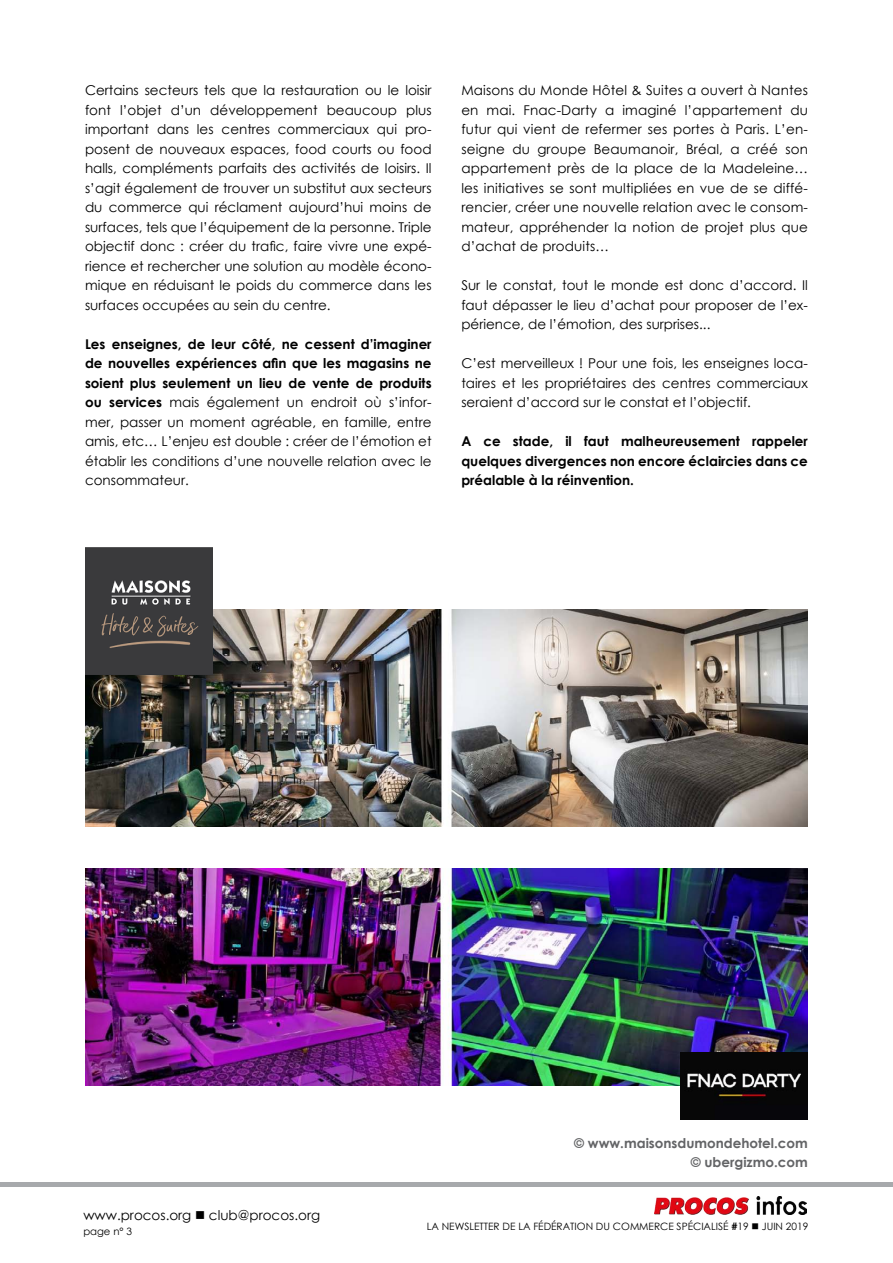
<style>
.page{position:relative;width:893px;height:1263px;background:#fff}
.page>*{position:absolute;margin:0;border:0;box-sizing:border-box;transform-origin:0 0}
.t1{font:13.5px/19.5px "Century Gothic";color:#000;text-align:justify}
.t2{font:700 13.5px/19.5px "Century Gothic";color:#000;text-align:justify}
.t3{font:700 13.5px/19.5px "Century Gothic";color:#636466;text-align:right}
.t4{font:10.2px "Century Gothic";color:#000}
.s1{font-weight:700}
</style>
<div class="page">
<hr style="left:0;top:1182px;width:893px;height:4px;background:#a7a9ac">
<img style="left:655px;top:1196px;width:152px;height:18px">
<img style="left:85px;top:609px;width:723px;height:217px">
<img style="left:85px;top:548px;width:127px;height:127px">
<img style="left:85px;top:869px;width:723px;height:216px">
<img style="left:680px;top:1052px;width:128px;height:67px">
<p class="t1" style="left:85px;top:80px;width:348px">Certains secteurs tels que la restauration ou le loisir font l’objet d’un développement beaucoup plus important dans les centres commerciaux qui pro&shy;posent de nouveaux espaces, food courts ou food halls, compléments parfaits des activités de loisirs. Il s’agit également de trouver un substitut aux secteurs du commerce qui réclament aujourd’hui moins de surfaces, tels que l’équipement de la personne. Triple objectif donc : créer du trafic, faire vivre une expé&shy;rience et rechercher une solution au modèle écono&shy;mique en réduisant le poids du commerce dans les surfaces occupées au sein du centre.</p>
<p class="t1" style="left:85px;top:334px;width:348px"><span class="s1">Les enseignes, de leur côté, ne cessent d’imaginer de nouvelles expériences afin que les magasins ne soient plus seulement un lieu de vente de produits ou services</span> mais également un endroit où s’infor&shy;mer, passer un moment agréable, en famille, entre amis, etc… L’enjeu est double : créer de l’émotion et établir les conditions d’une nouvelle relation avec le consommateur.</p>
<p class="t1" style="left:461px;top:80px;width:348px">Maisons du Monde Hôtel &amp; Suites a ouvert à Nantes en mai. Fnac-Darty a imaginé l’appartement du futur qui vient de refermer ses portes à Paris. L’en&shy;seigne du groupe Beaumanoir, Bréal, a créé son appartement près de la place de la Madeleine… les initiatives se sont multipliées en vue de se diffé&shy;rencier, créer une nouvelle relation avec le consom&shy;mateur, appréhender la notion de projet plus que d’achat de produits…</p>
<p class="t1" style="left:461px;top:275px;width:348px">Sur le constat, tout le monde est donc d’accord. Il faut dépasser le lieu d’achat pour proposer de l’ex&shy;périence, de l’émotion, des surprises...</p>
<p class="t1" style="left:461px;top:353px;width:348px">C’est merveilleux ! Pour une fois, les enseignes loca&shy;taires et les propriétaires des centres commerciaux seraient d’accord sur le constat et l’objectif.</p>
<p class="t2" style="left:461px;top:431px;width:348px">A ce stade, il faut malheureusement rappeler quelques divergences non encore éclaircies dans ce préalable à la réinvention.</p>
<p class="t3" style="left:574px;top:1132px;width:235px">© www.maisonsdumondehotel.com © ubergizmo.com</p>
<p class="t1" style="left:83px;top:1205px;width:238px">www.procos.org ■ club@procos.org</p>
<p class="t4" style="left:83px;top:1224px;width:50px">page n° 3</p>
<p class="t4" style="left:427px;top:1219px;width:383px">LA NEWSLETTER DE LA FÉDÉRATION DU COMMERCE SPÉCIALISÉ <span class="s1">#</span>19 ■ JUIN 2019</p>
</div>
